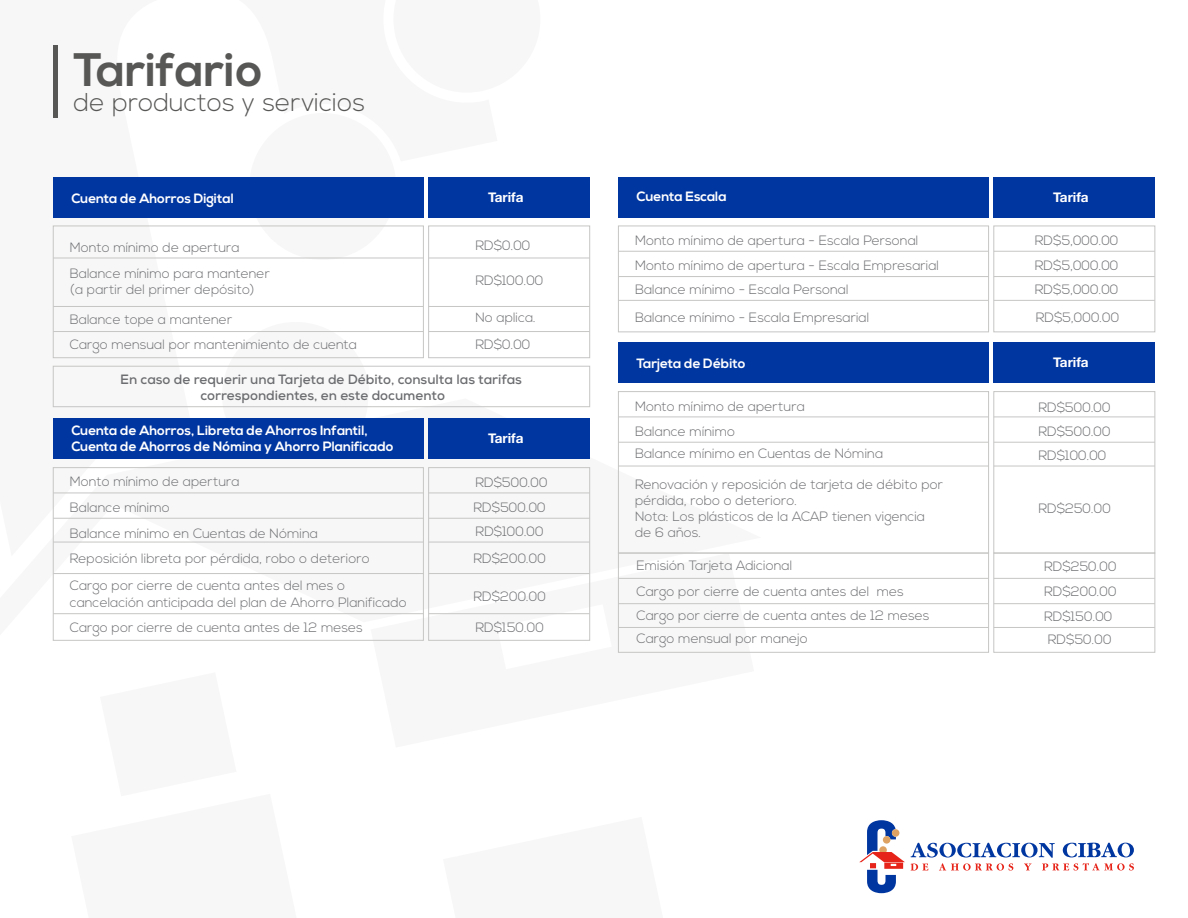
<style>
.page{position:relative;width:1188px;height:918px;background:#fff}
.page>*{position:absolute;margin:0;border:0;box-sizing:border-box;transform-origin:0 0}
.t1{font:700 46.95px "Nexa";color:#575756}
.t2{font:300 25.8px "Nexa";color:#575756}
.t3{font:300 13.5px/25.7px "Nexa";color:#6c6d70}
.t4{font:700 13.5px/16.2px "Nexa";color:#fff}
.t5{font:700 13.5px/16.2px "Nexa";color:#6c6d70;text-align:center}
.t6{font:700 13.5px "Helvetica Neue";color:#fff}
</style>
<div class="page">
<svg style="left:52px;top:45px;width:709px;height:608px"></svg>
<svg style="left:911px;top:843px;width:223px;height:28px"></svg>
<svg style="left:859px;top:820px;width:46px;height:73px"></svg>
<div style="left:53px;top:46px;width:5px;height:72px;background:#575756"></div>
<div style="left:53px;top:467px;width:371px;height:174px;border:1px solid #c6c6c5"></div>
<hr style="left:53px;top:573px;width:370px;height:1px;background:#c6c6c5">
<hr style="left:53px;top:542px;width:370px;height:1px;background:#c6c6c5">
<hr style="left:53px;top:518px;width:370px;height:1px;background:#c6c6c5">
<hr style="left:53px;top:493px;width:370px;height:1px;background:#c6c6c5">
<hr style="left:53px;top:613px;width:370px;height:1px;background:#c6c6c5">
<div style="left:428px;top:467px;width:162px;height:174px;border:1px solid #c6c6c5"></div>
<hr style="left:429px;top:573px;width:161px;height:1px;background:#c6c6c5">
<hr style="left:429px;top:542px;width:161px;height:1px;background:#c6c6c5">
<hr style="left:429px;top:518px;width:161px;height:1px;background:#c6c6c5">
<hr style="left:429px;top:493px;width:161px;height:1px;background:#c6c6c5">
<hr style="left:429px;top:613px;width:161px;height:1px;background:#c6c6c5">
<div style="left:53px;top:419px;width:370px;height:40px;background:#0036a0"></div>
<div style="left:429px;top:419px;width:161px;height:40px;background:#0036a0"></div>
<div style="left:53px;top:226px;width:371px;height:132px;border:1px solid #c6c6c5"></div>
<hr style="left:53px;top:331px;width:370px;height:1px;background:#c6c6c5">
<hr style="left:53px;top:306px;width:370px;height:1px;background:#c6c6c5">
<hr style="left:53px;top:258px;width:370px;height:1px;background:#c6c6c5">
<div style="left:428px;top:226px;width:162px;height:132px;border:1px solid #c6c6c5"></div>
<hr style="left:429px;top:331px;width:161px;height:1px;background:#c6c6c5">
<hr style="left:429px;top:306px;width:161px;height:1px;background:#c6c6c5">
<hr style="left:429px;top:258px;width:161px;height:1px;background:#c6c6c5">
<div style="left:53px;top:177px;width:370px;height:40px;background:#0036a0"></div>
<div style="left:429px;top:177px;width:161px;height:40px;background:#0036a0"></div>
<div style="left:618px;top:226px;width:371px;height:106px;border:1px solid #c6c6c5"></div>
<hr style="left:618px;top:300px;width:371px;height:1px;background:#c6c6c5">
<hr style="left:618px;top:276px;width:371px;height:1px;background:#c6c6c5">
<hr style="left:618px;top:251px;width:371px;height:1px;background:#c6c6c5">
<div style="left:993px;top:226px;width:162px;height:106px;border:1px solid #c6c6c5"></div>
<hr style="left:994px;top:300px;width:161px;height:1px;background:#c6c6c5">
<hr style="left:994px;top:276px;width:161px;height:1px;background:#c6c6c5">
<hr style="left:994px;top:251px;width:161px;height:1px;background:#c6c6c5">
<div style="left:618px;top:177px;width:371px;height:40px;background:#0036a0"></div>
<div style="left:994px;top:177px;width:161px;height:40px;background:#0036a0"></div>
<div style="left:618px;top:391px;width:371px;height:162px;border:1px solid #c6c6c5"></div>
<hr style="left:618px;top:466px;width:371px;height:1px;background:#c6c6c5">
<hr style="left:618px;top:442px;width:371px;height:1px;background:#c6c6c5">
<hr style="left:618px;top:417px;width:371px;height:1px;background:#c6c6c5">
<div style="left:993px;top:391px;width:162px;height:162px;border:1px solid #c6c6c5"></div>
<hr style="left:994px;top:466px;width:161px;height:1px;background:#c6c6c5">
<hr style="left:994px;top:442px;width:161px;height:1px;background:#c6c6c5">
<hr style="left:994px;top:417px;width:161px;height:1px;background:#c6c6c5">
<div style="left:618px;top:343px;width:371px;height:40px;background:#0036a0"></div>
<div style="left:994px;top:343px;width:161px;height:40px;background:#0036a0"></div>
<div style="left:618px;top:553px;width:371px;height:100px;border:1px solid #c6c6c5"></div>
<hr style="left:618px;top:627px;width:371px;height:1px;background:#c6c6c5">
<hr style="left:618px;top:603px;width:371px;height:1px;background:#c6c6c5">
<hr style="left:618px;top:578px;width:371px;height:1px;background:#c6c6c5">
<div style="left:993px;top:553px;width:162px;height:100px;border:1px solid #c6c6c5"></div>
<hr style="left:994px;top:627px;width:161px;height:1px;background:#c6c6c5">
<hr style="left:994px;top:603px;width:161px;height:1px;background:#c6c6c5">
<hr style="left:994px;top:578px;width:161px;height:1px;background:#c6c6c5">
<div style="left:53px;top:366px;width:537px;height:41px;border:1px solid #c6c6c5"></div>
<h1 class="t1" style="left:74px;top:42px;width:191px">Tarifario</h1>
<h2 class="t2" style="left:74px;top:88px;width:293px">de productos y servicios</h2>
<p class="t4" style="left:71px;top:190px;width:164px">Cuenta de Ahorros Digital</p>
<p class="t6" style="left:488px;top:186px;width:37px">Tarifa</p>
<p class="t3" style="left:475px;top:233px;width:57px">RD$0.00</p>
<p class="t3" style="left:475px;top:269px;width:70px">RD$100.00</p>
<p class="t3" style="left:475px;top:305px;width:62px;line-height:26.7px">No aplica.<br>RD$0.00</p>
<p class="t3" style="left:70px;top:235px;width:202px;line-height:26.2px">Monto mínimo de apertura<br>Balance mínimo para mantener</p>
<p class="t3" style="left:70px;top:277px;width:186px">(a partir del primer depósito)</p>
<p class="t3" style="left:70px;top:308px;width:289px;line-height:24.6px">Balance tope a mantener<br>Cargo mensual por mantenimiento de cuenta</p>
<p class="t5" style="left:120px;top:371px;width:403px">En caso de requerir una Tarjeta de Débito, consulta las tarifas correspondientes, en este documento</p>
<p class="t4" style="left:71px;top:423px;width:324px">Cuenta de Ahorros, Libreta de Ahorros Infantil,<br>Cuenta de Ahorros de Nómina y Ahorro Planificado</p>
<p class="t6" style="left:488px;top:428px;width:37px">Tarifa</p>
<p class="t3" style="left:70px;top:469px;width:301px">Monto mínimo de apertura<br>Balance mínimo<br>Balance mínimo en Cuentas de Nómina<br>Reposición libreta por pérdida, robo o deterioro</p>
<p class="t3" style="left:70px;top:578px;width:338px;line-height:16.2px">Cargo por cierre de cuenta antes del mes o cancelación anticipada del plan de Ahorro Planificado</p>
<p class="t3" style="left:70px;top:615px;width:295px">Cargo por cierre de cuenta antes de 12 meses</p>
<p class="t3" style="left:474px;top:470px;width:76px;line-height:24.8px">RD$500.00<br>RD$500.00<br>RD$100.00</p>
<p class="t3" style="left:473px;top:546px;width:74px">RD$200.00</p>
<p class="t3" style="left:473px;top:584px;width:74px">RD$200.00</p>
<p class="t3" style="left:475px;top:615px;width:70px">RD$150.00</p>
<p class="t4" style="left:637px;top:189px;width:92px">Cuenta Escala</p>
<p class="t6" style="left:1053px;top:186px;width:37px">Tarifa</p>
<p class="t3" style="left:1035px;top:228px;width:85px">RD$5,000.00<br>RD$5,000.00</p>
<p class="t3" style="left:1035px;top:277px;width:86px;line-height:27.2px">RD$5,000.00<br>RD$5,000.00</p>
<p class="t6" style="left:1053px;top:352px;width:37px">Tarifa</p>
<p class="t3" style="left:635px;top:395px;width:171px;line-height:24.3px">Monto mínimo de apertura<br>Balance mínimo</p>
<p class="t3" style="left:635px;top:441px;width:250px">Balance mínimo en Cuentas de Nómina</p>
<p class="t3" style="left:635px;top:477px;width:310px;line-height:16.2px">Renovación y reposición de tarjeta de débito por pérdida, robo o deterioro.<br>Nota: Los plásticos de la ACAP tienen vigencia de 6 años.</p>
<p class="t3" style="left:637px;top:553px;width:269px">Emisión Tarjeta Adicional<br>Cargo por cierre de cuenta antes del mes</p>
<p class="t3" style="left:637px;top:605px;width:295px;line-height:22.6px">Cargo por cierre de cuenta antes de 12 meses<br>Cargo mensual por manejo</p>
<p class="t3" style="left:635px;top:228px;width:306px">Monto mínimo de apertura - Escala Personal<br>Monto mínimo de apertura - Escala Empresarial</p>
<p class="t3" style="left:635px;top:277px;width:236px;line-height:27.2px">Balance mínimo - Escala Personal<br>Balance mínimo - Escala Empresarial</p>
<p class="t4" style="left:637px;top:356px;width:111px">Tarjeta de Débito</p>
<p class="t3" style="left:1038px;top:395px;width:74px;line-height:24.2px;text-align:justify">RD$500.00<br>RD$500.00<br>RD$100.00</p>
<p class="t3" style="left:1038px;top:496px;width:74px">RD$250.00</p>
<p class="t3" style="left:1044px;top:555px;width:74px;line-height:24.8px;text-align:justify">RD$250.00<br>RD$200.00<br>RD$150.00</p>
<p class="t3" style="left:1048px;top:628px;width:65px">RD$50.00</p>
</div>
